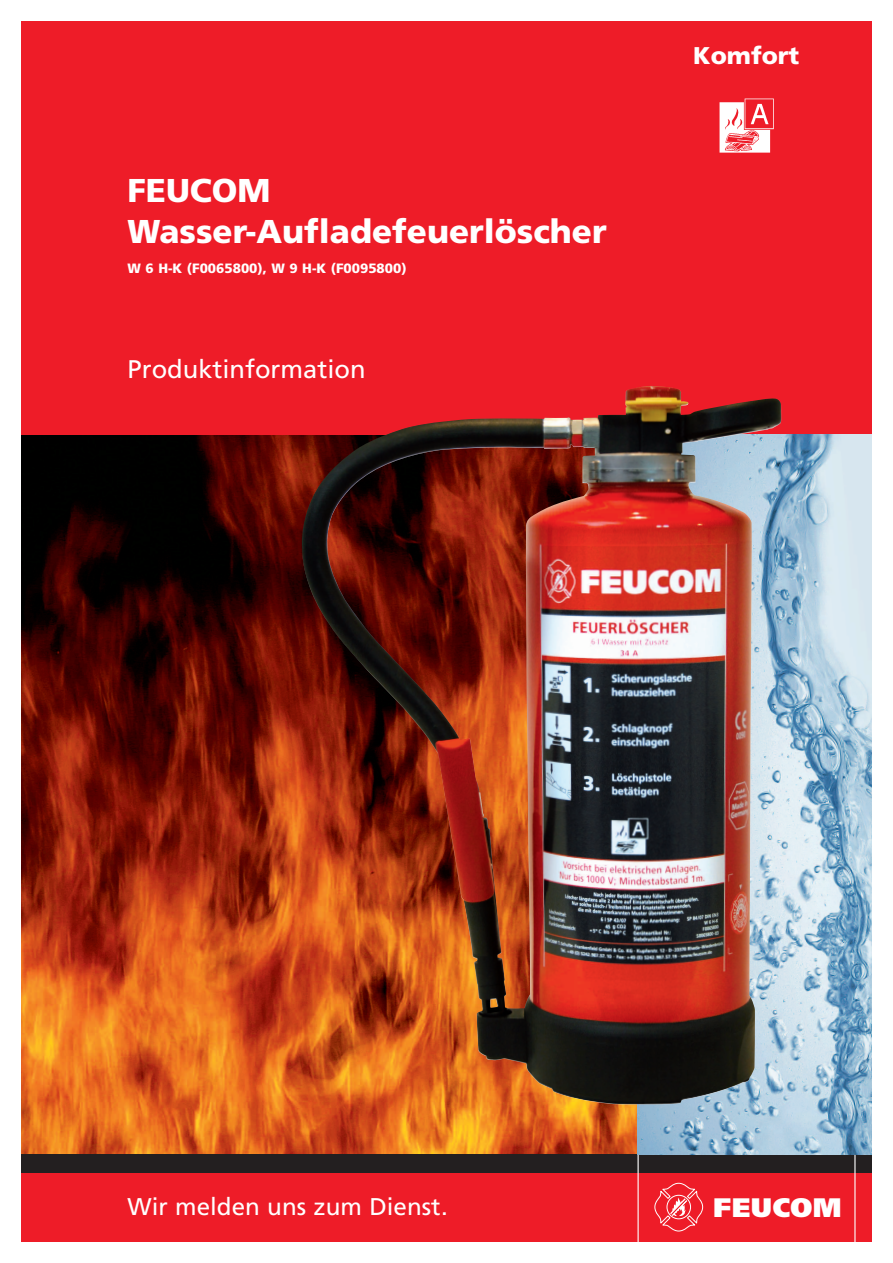
<style>
.page{position:relative;width:893px;height:1263px;background:#fff}
.page>*{position:absolute;margin:0;border:0;box-sizing:border-box;transform-origin:0 0}
.t1{font:900 33px/41.8px "Frutiger";color:#fff}
.t2{font:900 26.7px "Frutiger";letter-spacing:.02em;color:#fff}
.t3{font:25.5px "Frutiger";color:#fff}
.t4{font:24.15px "Frutiger";color:#fff}
.t5{font:900 24.15px "Frutiger";color:#fff}
.t6{font:900 13.5px "Frutiger";color:#fff}
</style>
<div class="page">
<img style="left:21px;top:435px;width:617px;height:720px">
<div style="left:21px;top:21px;width:851px;height:414px;background:#ee1c28"></div>
<div style="left:21px;top:1173px;width:851px;height:69px;background:#ee1c28"></div>
<div style="left:21px;top:1155px;width:851px;height:18px;background:#231f20"></div>
<img style="left:719px;top:99px;width:54px;height:54px">
<img style="left:638px;top:435px;width:234px;height:720px">
<img style="left:302px;top:386px;width:480px;height:719px">
<svg style="left:654px;top:1183px;width:49px;height:48px"></svg>
<hr style="left:637px;top:1155px;width:2px;height:108px;background:#fff">
<hr style="left:854px;top:1155px;width:1px;height:108px;background:#fff">
<p class="t1" style="left:128px;top:172px;width:481px">FEUCOM<br>Wasser-Aufladefeuerlöscher</p>
<p class="t6" style="left:128px;top:263px;width:281px">W 6 H-K (F0065800), W 9 H-K (F0095800)</p>
<p class="t3" style="left:128px;top:359px;width:240px">Produktinformation</p>
<p class="t5" style="left:693px;top:45px;width:108px">Komfort</p>
<p class="t4" style="left:128px;top:1197px;width:322px">Wir melden uns zum Dienst.</p>
<p class="t2" style="left:714px;top:1196px;width:130px">FEUCOM</p>
</div>
